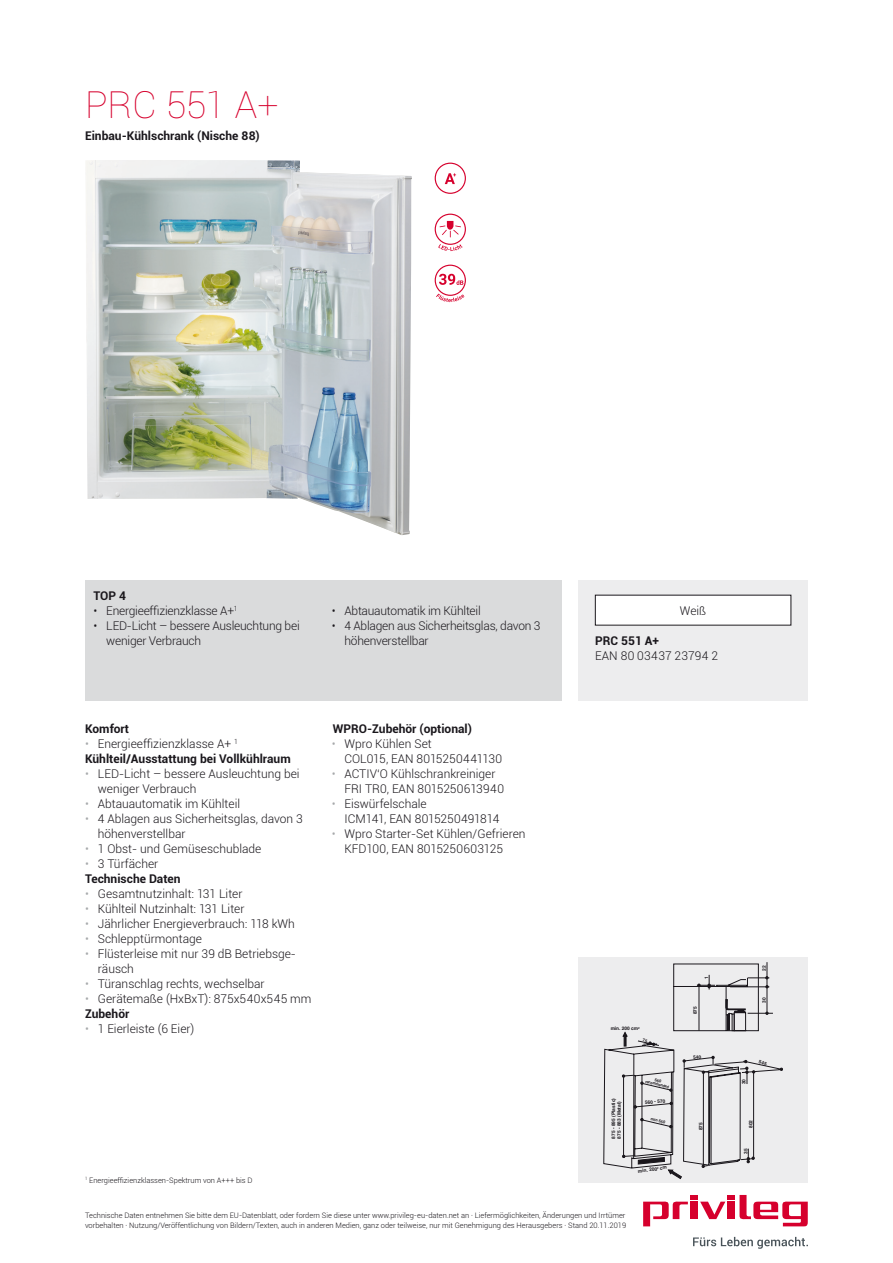
<style>
.page{position:relative;width:893px;height:1263px;background:#fff}
.page>*{position:absolute;margin:0;border:0;box-sizing:border-box;transform-origin:0 0}
.t1{font:100 37.5px "Roboto";letter-spacing:-.005em;color:#d6002d}
.t2{font:300 12px/15px "Roboto";color:#1a171c}
.t3{font:700 12px/15px "Roboto";color:#1a171c}
.t4{font:300 12px/15px "Roboto";letter-spacing:-.02em;color:#1a171c}
.t5{font:300 7.5px/9.8px "Roboto";color:#1a171c}
.t6{font:700 4.8px/5.7px "Helvetica";color:#1a171c}
.t7{font:700 4.05px/3.6px "Helvetica";color:#1a171c;text-align:center}
.s1{font-weight:300;color:#a7a9ab}
.s2{font-weight:300}
.s3{color:#a7a9ab}
.s4{font-weight:700}
</style>
<div class="page">
<svg style="left:643px;top:1195px;width:165px;height:31px"></svg>
<div style="left:728px;top:1201px;width:7px;height:18px;background:#d6002d"></div>
<div style="left:691px;top:1201px;width:7px;height:18px;background:#d6002d"></div>
<svg style="left:693px;top:1237px;width:115px;height:12px"></svg>
<img style="left:86px;top:160px;width:326px;height:375px">
<svg style="left:434px;top:162px;width:32px;height:32px"></svg>
<svg style="left:434px;top:213px;width:32px;height:38px"></svg>
<svg style="left:434px;top:264px;width:32px;height:39px"></svg>
<div style="left:85px;top:580px;width:476px;height:120px;background:#dadbdc"></div>
<div style="left:578px;top:580px;width:230px;height:120px;background:#ededee"></div>
<div style="left:595px;top:595px;width:196px;height:30px;background:#fff"></div>
<div style="left:578px;top:958px;width:230px;height:225px;background:#ededee"></div>
<svg style="left:604px;top:962px;width:179px;height:217px"></svg>
<h1 class="t1" style="left:85px;top:83px;width:195px">PRC 551 A+</h1>
<p class="t3" style="left:85px;top:129px;width:176px">Einbau-Kühlschrank (Nische 88)</p>
<p class="t3" style="left:94px;top:589px;width:34px">TOP 4</p>
<p class="t4" style="left:94px;top:603px;width:146px">• Energieeffizienzklasse A+<sup>1</sup></p>
<p class="t4" style="left:106px;top:618px;width:195px;text-indent:-13px">• LED-Licht – bessere Ausleuchtung bei weniger Verbrauch</p>
<p class="t4" style="left:332px;top:603px;width:151px">• Abtauautomatik im Kühlteil</p>
<p class="t4" style="left:344px;top:618px;width:198px;text-indent:-13px">• 4 Ablagen aus Sicherheitsglas, davon 3 höhenverstellbar</p>
<p class="t2" style="left:680px;top:603px;width:28px">Weiß</p>
<p class="t3" style="left:595px;top:634px;width:65px">PRC 551 A+</p>
<p class="t2" style="left:595px;top:648px;width:124px">EAN 80 03437 23794 2</p>
<p class="t3" style="left:85px;top:722px;width:46px">Komfort</p>
<p class="t3" style="left:85px;top:737px;width:207px"><span class="s1">•</span> <span class="s2">Energieeffizienzklasse A+</span> <sup>1<br></sup>Kühlteil/Ausstattung bei Vollkühlraum</p>
<p class="t2" style="left:98px;top:766px;width:203px;text-indent:-13px"><span class="s3">•</span> LED-Licht – bessere Ausleuchtung bei weniger Verbrauch</p>
<p class="t2" style="left:85px;top:796px;width:157px"><span class="s3">•</span> Abtauautomatik im Kühlteil</p>
<p class="t2" style="left:98px;top:811px;width:206px;text-indent:-13px"><span class="s3">•</span> 4 Ablagen aus Sicherheitsglas, davon 3 höhenverstellbar</p>
<p class="t2" style="left:85px;top:841px;width:178px"><span class="s3">•</span> 1 Obst- und Gemüseschublade</p>
<p class="t3" style="left:85px;top:857px;width:97px"><span class="s1">•</span> <span class="s2">3 Türfächer<br></span>Technische Daten</p>
<p class="t2" style="left:85px;top:886px;width:159px"><span class="s3">•</span> Gesamtnutzinhalt: 131 Liter</p>
<p class="t2" style="left:85px;top:901px;width:161px"><span class="s3">•</span> Kühlteil Nutzinhalt: 131 Liter</p>
<p class="t2" style="left:85px;top:916px;width:211px"><span class="s3">•</span> Jährlicher Energieverbrauch: 118 kWh</p>
<p class="t2" style="left:85px;top:931px;width:118px"><span class="s3">•</span> Schlepptürmontage</p>
<p class="t2" style="left:98px;top:946px;width:200px;text-indent:-13px"><span class="s3">•</span> Flüsterleise mit nur 39 dB Betriebsge&shy;räusch</p>
<p class="t2" style="left:85px;top:976px;width:181px"><span class="s3">•</span> Türanschlag rechts, wechselbar</p>
<p class="t2" style="left:85px;top:991px;width:228px"><span class="s3">•</span> Gerätemaße (HxBxT): 875x540x545 mm<br><span class="s4">Zubehör</span></p>
<p class="t2" style="left:85px;top:1021px;width:111px"><span class="s3">•</span> 1 Eierleiste (6 Eier)</p>
<p class="t3" style="left:333px;top:721px;width:141px">WPRO-Zubehör (optional)</p>
<p class="t2" style="left:344px;top:736px;width:159px;text-indent:-13px"><span class="s3">•</span> Wpro Kühlen Set<br>COL015, EAN 8015250441130</p>
<p class="t2" style="left:344px;top:766px;width:161px;text-indent:-13px"><span class="s3">•</span> ACTIV‘O Kühlschrankreiniger<br>FRI TR0, EAN 8015250613940</p>
<p class="t2" style="left:344px;top:796px;width:157px;text-indent:-13px"><span class="s3">•</span> Eiswürfelschale<br>ICM141, EAN 8015250491814</p>
<p class="t2" style="left:344px;top:826px;width:183px;text-indent:-13px"><span class="s3">•</span> Wpro Starter-Set Kühlen/Gefrieren<br>KFD100, EAN 8015250603125</p>
<p class="t6" style="left:611px;top:1026px;width:31px">min. 200 cm<sup>2</sup></p>
<p class="t6" style="left:611px;top:1138px;width:42px;rotate:-90deg">875 - 895 (Plastic)<br>875 - 883 (Metal)</p>
<p class="t7" style="left:647px;top:1076px;width:26px;rotate:14deg">560 recommended</p>
<p class="t6" style="left:645px;top:1100px;width:22px;rotate:-5deg">560 - 570</p>
<p class="t7" style="left:651px;top:1117px;width:16px;rotate:14deg">min 550</p>
<p class="t6" style="left:638px;top:1169px;width:31px;rotate:-8deg">min. 200<sup>2</sup> cm</p>
<p class="t5" style="left:85px;top:1175px;width:169px"><sup>1</sup> Energieeffizienzklassen-Spektrum von A+++ bis D</p>
<p class="t5" style="left:85px;top:1210px;width:543px">Technische Daten entnehmen Sie bitte dem EU-Datenblatt, oder fordern Sie diese unter www.privileg-eu-daten.net an · Liefermöglichkeiten, Änderungen und Irrtümer vorbehalten · Nutzung/Veröffentlichung von Bildern/Texten, auch in anderen Medien, ganz oder teilweise, nur mit Genehmigung des Herausgebers · Stand 20.11.2019</p>
<p class="t6" style="left:704px;top:979px;width:4px;rotate:-90deg">1</p>
<p class="t6" style="left:693px;top:1014px;width:10px;rotate:-90deg">875</p>
<p class="t6" style="left:698px;top:1130px;width:10px;rotate:-90deg">875</p>
<p class="t6" style="left:762px;top:971px;width:7px;rotate:-90deg">22</p>
<p class="t6" style="left:762px;top:1003px;width:7px;rotate:-90deg">30</p>
<p class="t6" style="left:741px;top:1084px;width:7px;rotate:-90deg">30</p>
<p class="t6" style="left:748px;top:1128px;width:10px;rotate:-90deg">802</p>
<p class="t6" style="left:743px;top:1154px;width:7px;rotate:-90deg">35</p>
</div>
